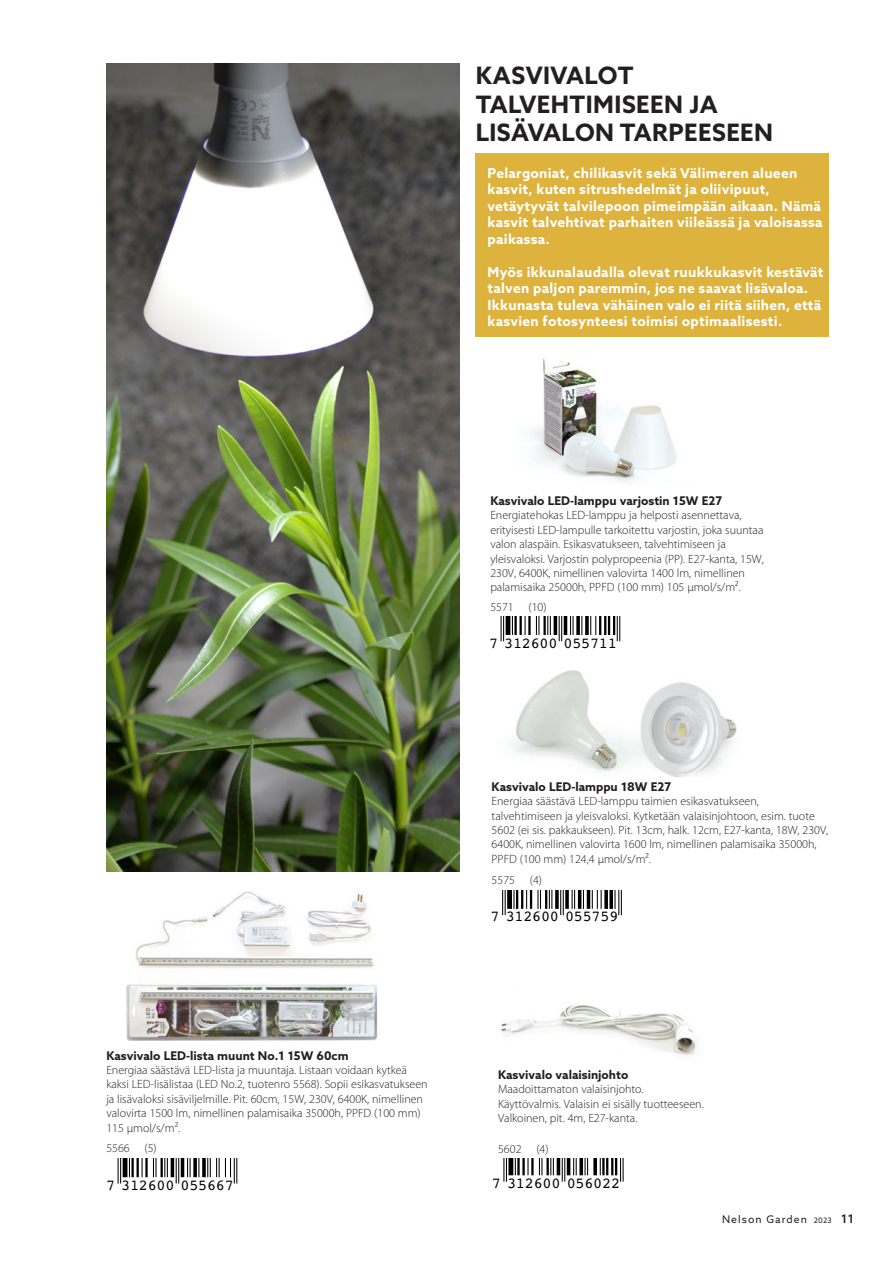
<style>
.page{position:relative;width:893px;height:1263px;background:#fff}
.page>*{position:absolute;margin:0;border:0;box-sizing:border-box;transform-origin:0 0}
.t1{font:700 24px/28.8px "Azo Sans";letter-spacing:.02em;color:#231f20}
.t2{font:15.15px "Courier";letter-spacing:-.015em;color:#000}
.t3{font:700 13.8px/16.5px "Azo Sans";letter-spacing:.02em;color:#fff}
.t4{font:300 12px/14.4px "Myriad Pro";color:#231f20}
.t5{font:700 12px "Azo Sans";color:#231f20}
.t6{font:10.5px "Azo Sans";letter-spacing:.1em;color:#231f20}
.s1{font-family:"Azo Sans";font-weight:700}
.s2{font-size:7.5px}
.s3{font-weight:500;font-size:12px}
</style>
<div class="page">
<svg style="left:118px;top:1159px;width:3px;height:24px"></svg>
<hr style="left:123px;top:1159px;width:4px;height:18px;background:#000">
<svg style="left:129px;top:1159px;width:1px;height:18px"></svg>
<hr style="left:131px;top:1159px;width:3px;height:18px;background:#000">
<svg style="left:137px;top:1159px;width:6px;height:18px"></svg>
<hr style="left:145px;top:1159px;width:3px;height:18px;background:#000">
<svg style="left:153px;top:1159px;width:15px;height:18px"></svg>
<hr style="left:171px;top:1159px;width:3px;height:18px;background:#000">
<svg style="left:176px;top:1159px;width:3px;height:24px"></svg>
<hr style="left:181px;top:1159px;width:3px;height:18px;background:#000">
<svg style="left:187px;top:1159px;width:4px;height:18px"></svg>
<svg style="left:193px;top:1159px;width:4px;height:18px"></svg>
<svg style="left:198px;top:1159px;width:1px;height:18px"></svg>
<svg style="left:202px;top:1159px;width:4px;height:18px"></svg>
<svg style="left:207px;top:1159px;width:30px;height:24px"></svg>
<img style="left:126px;top:892px;width:251px;height:149px">
<img style="left:530px;top:358px;width:147px;height:125px">
<img style="left:513px;top:670px;width:111px;height:102px">
<img style="left:624px;top:682px;width:113px;height:95px">
<svg style="left:501px;top:616px;width:3px;height:25px"></svg>
<hr style="left:506px;top:616px;width:4px;height:19px;background:#000">
<svg style="left:512px;top:616px;width:1px;height:19px"></svg>
<hr style="left:514px;top:616px;width:3px;height:19px;background:#000">
<hr style="left:519px;top:616px;width:3px;height:19px;background:#000">
<svg style="left:525px;top:616px;width:1px;height:19px"></svg>
<hr style="left:528px;top:616px;width:3px;height:19px;background:#000">
<svg style="left:536px;top:616px;width:3px;height:19px"></svg>
<hr style="left:543px;top:616px;width:3px;height:19px;background:#000">
<svg style="left:547px;top:616px;width:4px;height:19px"></svg>
<hr style="left:554px;top:616px;width:3px;height:19px;background:#000">
<svg style="left:559px;top:616px;width:3px;height:25px"></svg>
<hr style="left:564px;top:616px;width:3px;height:19px;background:#000">
<svg style="left:570px;top:616px;width:4px;height:19px"></svg>
<svg style="left:576px;top:616px;width:4px;height:19px"></svg>
<svg style="left:581px;top:616px;width:1px;height:19px"></svg>
<svg style="left:585px;top:616px;width:4px;height:19px"></svg>
<svg style="left:590px;top:616px;width:30px;height:25px"></svg>
<svg style="left:502px;top:890px;width:4px;height:25px"></svg>
<div style="left:507px;top:890px;width:5px;height:19px;background:#000"></div>
<svg style="left:513px;top:890px;width:39px;height:19px"></svg>
<svg style="left:555px;top:890px;width:4px;height:19px"></svg>
<svg style="left:560px;top:890px;width:4px;height:25px"></svg>
<svg style="left:565px;top:890px;width:4px;height:19px"></svg>
<svg style="left:572px;top:890px;width:3px;height:19px"></svg>
<hr style="left:578px;top:890px;width:3px;height:19px;background:#000">
<svg style="left:583px;top:890px;width:1px;height:19px"></svg>
<hr style="left:587px;top:890px;width:3px;height:19px;background:#000">
<svg style="left:592px;top:890px;width:10px;height:19px"></svg>
<svg style="left:604px;top:890px;width:4px;height:19px"></svg>
<svg style="left:609px;top:890px;width:4px;height:19px"></svg>
<svg style="left:614px;top:890px;width:8px;height:25px"></svg>
<img style="left:501px;top:1004px;width:196px;height:51px">
<svg style="left:503px;top:1159px;width:4px;height:22px"></svg>
<div style="left:508px;top:1159px;width:5px;height:16px;background:#000"></div>
<svg style="left:515px;top:1159px;width:1px;height:16px"></svg>
<hr style="left:517px;top:1159px;width:3px;height:16px;background:#000">
<hr style="left:522px;top:1159px;width:3px;height:16px;background:#000">
<svg style="left:527px;top:1159px;width:1px;height:16px"></svg>
<hr style="left:531px;top:1159px;width:3px;height:16px;background:#000">
<svg style="left:539px;top:1159px;width:3px;height:16px"></svg>
<hr style="left:546px;top:1159px;width:3px;height:16px;background:#000">
<svg style="left:550px;top:1159px;width:4px;height:16px"></svg>
<hr style="left:557px;top:1159px;width:3px;height:16px;background:#000">
<svg style="left:562px;top:1159px;width:3px;height:22px"></svg>
<hr style="left:567px;top:1159px;width:3px;height:16px;background:#000">
<svg style="left:573px;top:1159px;width:4px;height:16px"></svg>
<svg style="left:579px;top:1159px;width:4px;height:16px"></svg>
<svg style="left:584px;top:1159px;width:4px;height:16px"></svg>
<svg style="left:593px;top:1159px;width:4px;height:16px"></svg>
<svg style="left:600px;top:1159px;width:24px;height:22px"></svg>
<img style="left:106px;top:64px;width:354px;height:808px">
<div style="left:476px;top:153px;width:353px;height:184px;background:#ddb23d"></div>
<p class="t1" style="left:476px;top:60px;width:299px">KASVIVALOT<br>TALVEHTIMISEEN JA<br>LISÄVALON TARPEESEEN</p>
<p class="t3" style="left:488px;top:164px;width:337px">Pelargoniat, chilikasvit sekä Välimeren alueen kasvit, kuten sitrushedelmät ja oliivipuut, vetäytyvät talvilepoon pimeimpään aikaan. Nämä kasvit talvehtivat parhaiten viileässä ja valoisassa paikassa.</p>
<p class="t3" style="left:488px;top:263px;width:337px">Myös ikkunalaudalla olevat ruukkukasvit kestävät talven paljon paremmin, jos ne saavat lisävaloa.<br>Ikkunasta tuleva vähäinen valo ei riitä siihen, että kasvien fotosynteesi toimisi optimaalisesti.</p>
<p class="t4" style="left:106px;top:1048px;width:323px"><span class="s1">Kasvivalo LED-lista muunt No.1 15W 60cm<br></span>Energiaa säästävä LED-lista ja muuntaja. Listaan voidaan kytkeä kaksi LED-lisälistaa (LED No.2, tuotenro 5568). Sopii esikasvatukseen ja lisävaloksi sisäviljelmille. Pit. 60cm, 15W, 230V, 6400K, nimellinen valovirta 1500 lm, nimellinen palamisaika 35000h, PPFD (100 mm)<br>115 µmol/s/m².</p>
<p class="t4" style="left:106px;top:1141px;width:52px">5566 (5)</p>
<p class="t2" style="left:106px;top:1173px;width:129px">7 312600 055667</p>
<p class="t4" style="left:490px;top:494px;width:275px"><span class="s1">Kasvivalo LED-lamppu varjostin 15W E27<br></span>Energiatehokas LED-lamppu ja helposti asennettava, erityisesti LED-lampulle tarkoitettu varjostin, joka suuntaa valon alaspäin. Esikasvatukseen, talvehtimiseen ja yleisvaloksi. Varjostin polypropeenia (PP). E27-kanta, 15W, 230V, 6400K, nimellinen valovirta 1400 lm, nimellinen palamisaika 25000h, PPFD (100 mm) 105 µmol/s/m².</p>
<p class="t4" style="left:490px;top:600px;width:58px">5571 (10)</p>
<p class="t2" style="left:489px;top:631px;width:129px">7 312600 055711</p>
<p class="t5" style="left:492px;top:778px;width:181px">Kasvivalo LED-lamppu 18W E27</p>
<p class="t4" style="left:492px;top:794px;width:338px">Energiaa säästävä LED-lamppu taimien esikasvatukseen, talvehtimiseen ja yleisvaloksi. Kytketään valaisinjohtoon, esim. tuote 5602 (ei sis. pakkaukseen). Pit. 13cm, halk. 12cm, E27-kanta, 18W, 230V, 6400K, nimellinen valovirta 1600 lm, nimellinen palamisaika 35000h, PPFD (100 mm) 124,4 µmol/s/m².</p>
<p class="t4" style="left:492px;top:872px;width:52px">5575 (4)</p>
<p class="t2" style="left:491px;top:905px;width:129px">7 312600 055759</p>
<p class="t5" style="left:498px;top:1067px;width:132px">Kasvivalo valaisinjohto</p>
<p class="t4" style="left:498px;top:1082px;width:207px">Maadoittamaton valaisinjohto.<br>Käyttövalmis. Valaisin ei sisälly tuotteeseen.<br>Valkoinen, pit. 4m, E27-kanta.</p>
<p class="t4" style="left:498px;top:1142px;width:52px">5602 (4)</p>
<p class="t2" style="left:492px;top:1171px;width:130px">7 312600 056022</p>
<p class="t6" style="left:722px;top:1212px;width:133px">Nelson Garden <span class="s2">2023</span> <span class="s3">11</span></p>
</div>
